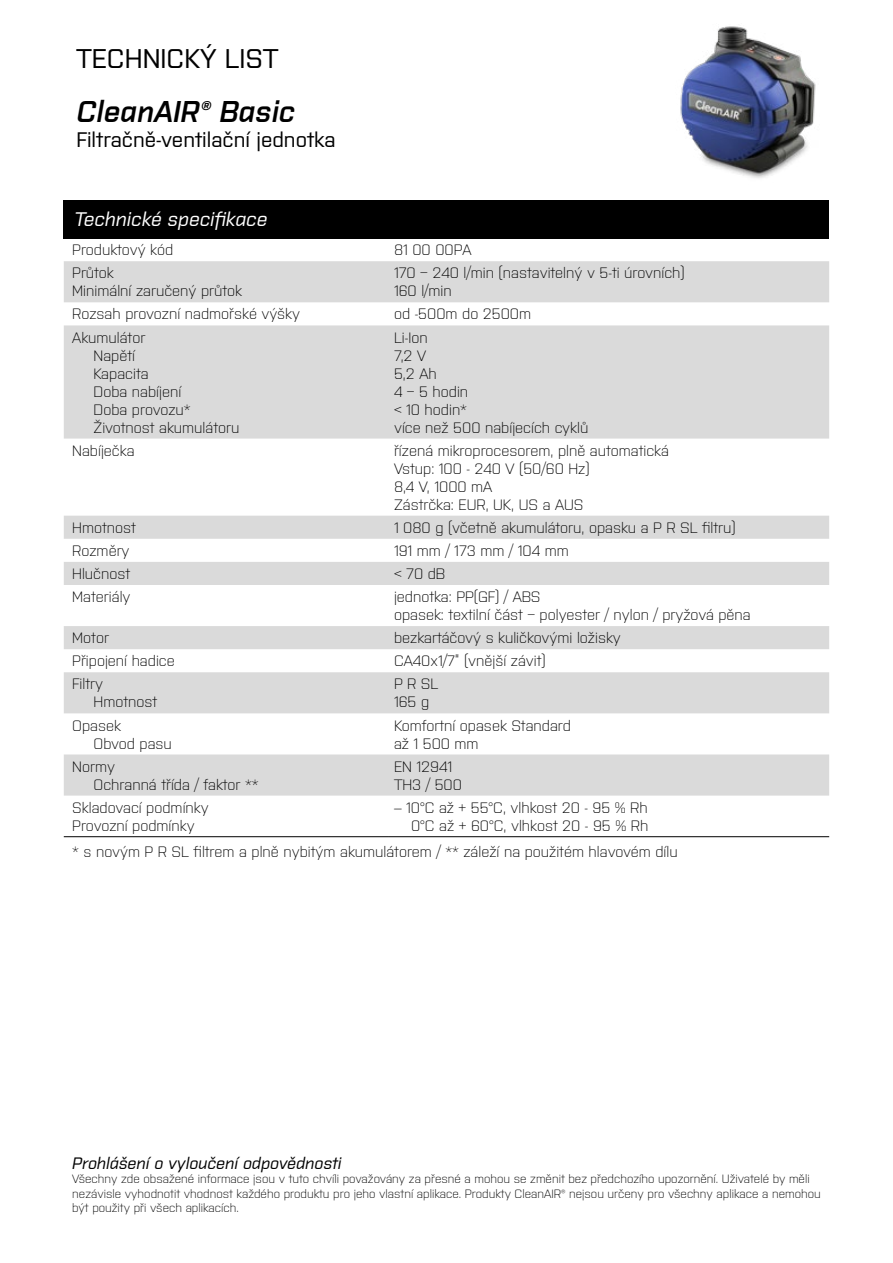
<style>
.page{position:relative;width:893px;height:1263px;background:#fff}
.page>*{position:absolute;margin:0;border:0;box-sizing:border-box;transform-origin:0 0}
.t1{font:italic 600 30px "Purista";color:#000}
.t2{font:500 27px "Purista";color:#000}
.t3{font:500 21px "Purista";color:#000}
.t4{font:italic 500 19.65px "Purista";color:#fff}
.t5{font:italic 500 16.5px "Purista";color:#000}
.t6{font:300 15px/18px "Purista";color:#000}
.t7{font:300 12px/14.4px "Purista";color:#000}
</style>
<div class="page">
<div style="left:64px;top:200px;width:765px;height:38px;background:#000"></div>
<svg style="left:64px;top:261px;width:765px;height:535px;fill:#dadada"></svg>
<hr style="left:64px;top:836px;width:324px;height:1px;background:#000">
<hr style="left:388px;top:836px;width:441px;height:1px;background:#000">
<img style="left:680px;top:26px;width:136px;height:152px">
<h2 class="t2" style="left:77px;top:39px;width:203px">TECHNICKÝ LIST</h2>
<h1 class="t1" style="left:77px;top:89px;width:220px">CleanAIR® Basic</h1>
<h3 class="t3" style="left:77px;top:124px;width:261px">Filtračně-ventilační jednotka</h3>
<h3 class="t4" style="left:74px;top:205px;width:194px">Technické specifikace</h3>
<p class="t6" style="left:72px;top:240px;width:102px">Produktový kód</p>
<p class="t6" style="left:394px;top:240px;width:79px">81 00 00PA</p>
<p class="t6" style="left:72px;top:263px;width:171px">Průtok<br>Minimální zaručený průtok</p>
<p class="t6" style="left:394px;top:263px;width:292px">170 − 240 l/min (nastavitelný v 5-ti úrovních)<br>160 l/min</p>
<p class="t6" style="left:72px;top:304px;width:229px">Rozsah provozní nadmořské výšky</p>
<p class="t6" style="left:394px;top:304px;width:139px">od -500m do 2500m</p>
<p class="t6" style="left:94px;top:327px;width:147px;text-indent:-21px">Akumulátor<br>Napětí<br>Kapacita<br>Doba nabíjení<br>Doba provozu*<br>Životnost akumulátoru</p>
<p class="t6" style="left:394px;top:327px;width:196px">Li-Ion<br>7,2 V<br>5,2 Ah<br>4 − 5 hodin<br>&lt; 10 hodin*<br>více než 500 nabíjecích cyklů</p>
<p class="t6" style="left:72px;top:440px;width:64px">Nabíječka</p>
<p class="t6" style="left:394px;top:440px;width:276px">řízená mikroprocesorem, plně automatická<br>Vstup: 100 - 240 V (50/60 Hz)<br>8,4 V, 1000 mA<br>Zástrčka: EUR, UK, US a AUS</p>
<p class="t6" style="left:72px;top:517px;width:65px">Hmotnost</p>
<p class="t6" style="left:394px;top:517px;width:343px">1 080 g (včetně akumulátoru, opasku a P R SL filtru)</p>
<p class="t6" style="left:72px;top:540px;width:59px">Rozměry</p>
<p class="t6" style="left:394px;top:540px;width:176px">191 mm / 173 mm / 104 mm</p>
<p class="t6" style="left:72px;top:563px;width:59px">Hlučnost</p>
<p class="t6" style="left:394px;top:563px;width:52px">&lt; 70 dB</p>
<p class="t6" style="left:72px;top:587px;width:60px">Materiály</p>
<p class="t6" style="left:394px;top:587px;width:358px">jednotka: PP(GF) / ABS<br>opasek: textilní část − polyester / nylon / pryžová pěna</p>
<p class="t6" style="left:72px;top:628px;width:38px">Motor</p>
<p class="t6" style="left:394px;top:628px;width:228px">bezkartáčový s kuličkovými ložisky</p>
<p class="t6" style="left:72px;top:651px;width:104px">Připojení hadice</p>
<p class="t6" style="left:394px;top:651px;width:153px">CA40x1/7“ (vnější závit)</p>
<p class="t6" style="left:94px;top:674px;width:65px;text-indent:-21px">Filtry<br>Hmotnost</p>
<p class="t6" style="left:394px;top:674px;width:46px">P R SL<br>165 g</p>
<p class="t6" style="left:94px;top:715px;width:80px;text-indent:-21px">Opasek<br>Obvod pasu</p>
<p class="t6" style="left:394px;top:715px;width:179px">Komfortní opasek Standard až 1 500 mm</p>
<p class="t6" style="left:94px;top:756px;width:167px;text-indent:-21px">Normy<br>Ochranná třída / faktor **</p>
<p class="t6" style="left:394px;top:756px;width:69px">EN 12941<br>TH3 / 500</p>
<p class="t6" style="left:72px;top:797px;width:138px">Skladovací podmínky<br>Provozní podmínky</p>
<p class="t6" style="left:394px;top:797px;width:256px;text-align:right">– 10°C až + 55°C, vlhkost 20 - 95 % Rh<br>0°C až + 60°C, vlhkost 20 - 95 % Rh</p>
<p class="t6" style="left:72px;top:842px;width:607px">* s novým P R SL filtrem a plně nybitým akumulátorem / ** záleží na použitém hlavovém dílu</p>
<p class="t5" style="left:72px;top:1151px;width:271px">Prohlášení o vyloučení odpovědnosti</p>
<p class="t7" style="left:72px;top:1171px;width:750px">Všechny zde obsažené informace jsou v tuto chvíli považovány za přesné a mohou se změnit bez předchozího upozornění. Uživatelé by měli nezávisle vyhodnotit vhodnost každého produktu pro jeho vlastní aplikace. Produkty CleanAIR® nejsou určeny pro všechny aplikace a nemohou být použity při všech aplikacích.</p>
</div>
